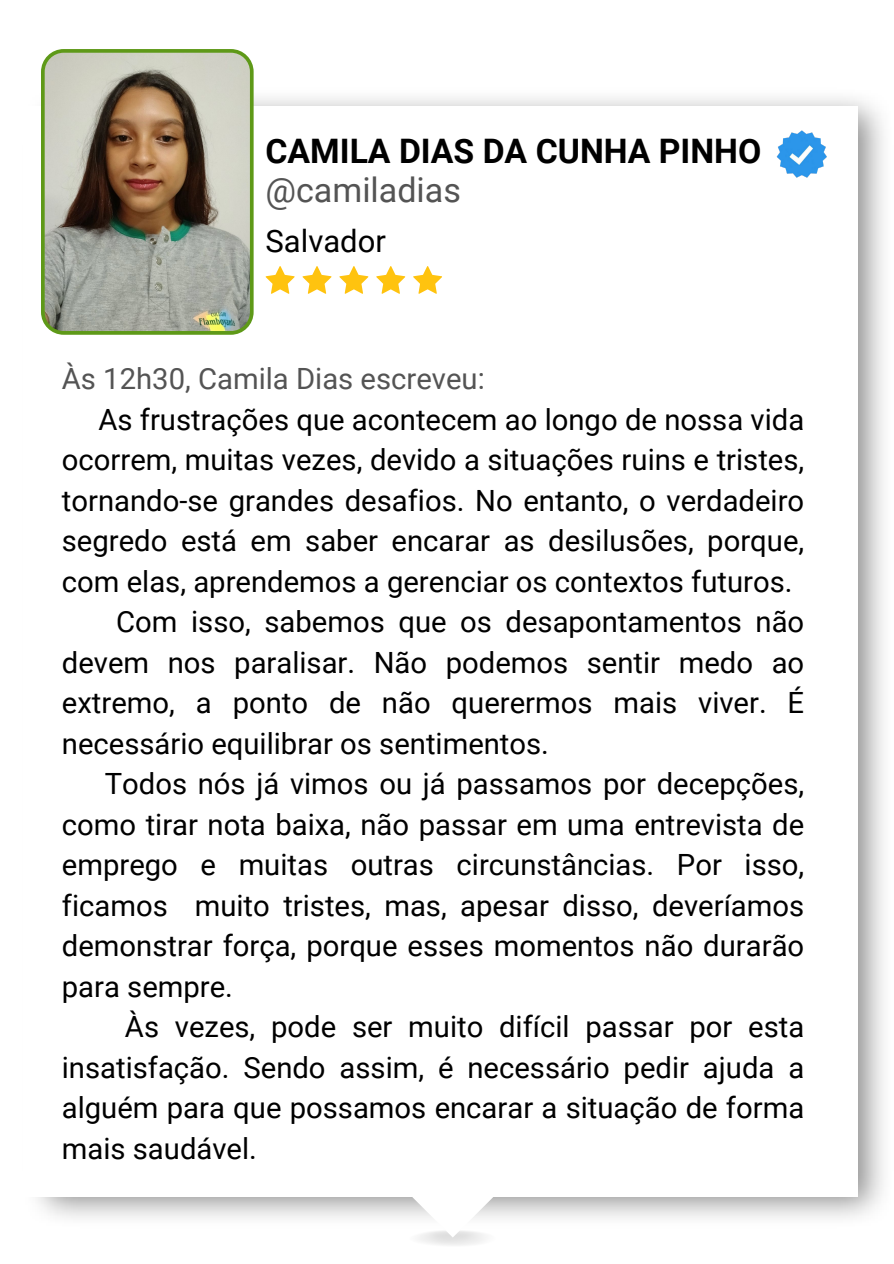
<style>
.page{position:relative;width:894px;height:1264px;background:#fff}
.page>*{position:absolute;margin:0;border:0;box-sizing:border-box;transform-origin:0 0}
.t1{font:34.05px "Roboto";color:#545454}
.t2{font:700 33.75px "Roboto";color:#000}
.t3{font:31.05px "Roboto";color:#000}
.t4{font:29.25px/40.5px "Roboto";color:#000;text-align:justify}
.t5{font:29.25px "Roboto";color:#545454}
</style>
<div class="page">
<img style="left:37px;top:88px;width:847px;height:1130px">
<svg style="left:384px;top:1196px;width:137px;height:41px"></svg>
<div style="left:24px;top:107px;width:833px;height:1089px;background:#fff"></div>
<svg style="left:41px;top:49px;width:212px;height:285px;background:#9c9984"></svg>
<img style="left:752px;top:103px;width:95px;height:75px">
<svg style="left:265px;top:266px;width:177px;height:28px"></svg>
<p class="t2" style="left:265px;top:132px;width:497px">CAMILA DIAS DA CUNHA PINHO</p>
<p class="t1" style="left:265px;top:170px;width:197px">@camiladias</p>
<p class="t3" style="left:265px;top:223px;width:122px">Salvador</p>
<h1 class="t5" style="left:62px;top:362px;width:424px">Às 12h30, Camila Dias escreveu:</h1>
<h1 class="t4" style="left:62px;top:399px;width:743px;text-indent:36px">As frustrações que acontecem ao longo de nossa vida ocorrem, muitas vezes, devido a situações ruins e tristes, tornando-se grandes desafios. No entanto, o verdadeiro segredo está em saber encarar as desilusões, porque, com elas, aprendemos a gerenciar os contextos futuros.</h1>
<p class="t4" style="left:62px;top:602px;width:743px;text-indent:54px">Com isso, sabemos que os desapontamentos não devem nos paralisar. Não podemos sentir medo ao extremo, a ponto de não querermos mais viver. É necessário equilibrar os sentimentos.</p>
<p class="t4" style="left:62px;top:764px;width:743px;text-indent:43px">Todos nós já vimos ou já passamos por decepções, como tirar nota baixa, não passar em uma entrevista de emprego e muitas outras circunstâncias. Por isso, ficamos muito tristes, mas, apesar disso, deveríamos demonstrar força, porque esses momentos não durarão para sempre.</p>
<p class="t4" style="left:62px;top:1007px;width:743px;text-indent:63px">Às vezes, pode ser muito difícil passar por esta insatisfação. Sendo assim, é necessário pedir ajuda a alguém para que possamos encarar a situação de forma mais saudável.</p>
</div>
